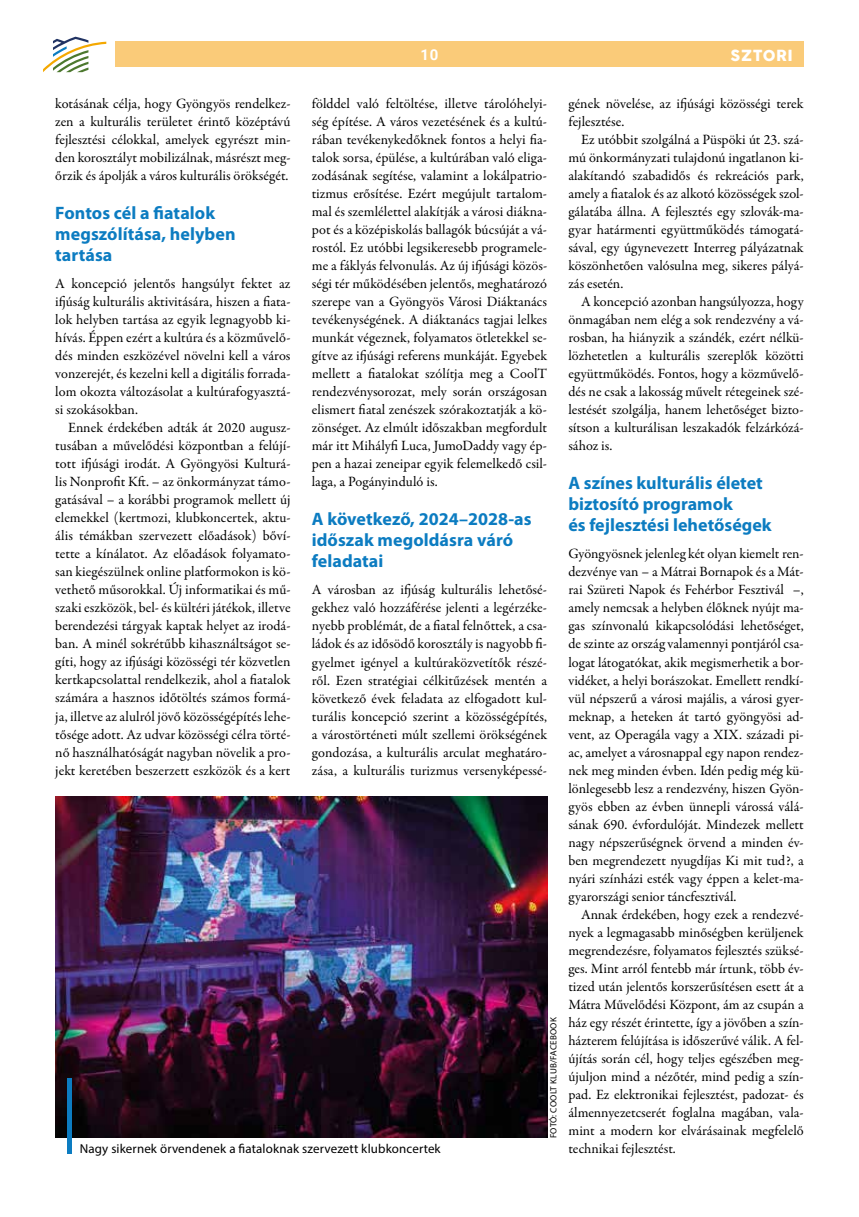
<style>
.page{position:relative;width:859px;height:1217px;background:#fff}
.page>*{position:absolute;margin:0;border:0;box-sizing:border-box;transform-origin:0 0}
.t1{font:700 18px/21px "Myriad Pro";color:#0c7cc1}
.t2{font:15px "Cocogoose";letter-spacing:.05em;color:#fff}
.t3{font:700 15px "Roboto";color:#fff}
.t4{font:14.25px/18px "Garamond Premr Pro";color:#000;text-align:justify}
.t5{font:12.9px "Myriad Pro";letter-spacing:.01em;color:#000}
.t6{font:9px "Myriad Pro";letter-spacing:.03em;color:#000}
</style>
<div class="page">
<svg style="left:43px;top:37px;width:63px;height:35px"></svg>
<div style="left:115px;top:41px;width:689px;height:26px;background:#facb79"></div>
<img style="left:55px;top:796px;width:492px;height:341px">
<div style="left:67px;top:1077px;width:5px;height:75px;background:#0c7cc1"></div>
<p class="t3" style="left:420px;top:44px;width:19px">10</p>
<p class="t2" style="left:731px;top:45px;width:64px">SZTORI</p>
<p class="t4" style="left:55px;top:95px;width:237px">kotásának célja, hogy Gyöngyös rendelkez&shy;zen a kulturális területet érintő középtávú fejlesztési célokkal, amelyek egyrészt min&shy;den korosztályt mobilizálnak, másrészt meg&shy;őrzik és ápolják a város kulturális örökségét.</p>
<p class="t1" style="left:55px;top:202px;width:182px">Fontos cél a fiatalok megszólítása, helyben tartása</p>
<p class="t4" style="left:55px;top:275px;width:237px">A koncepció jelentős hangsúlyt fektet az ifjúság kulturális aktivitására, hiszen a fiata&shy;lok helyben tartása az egyik legnagyobb ki&shy;hívás. Éppen ezért a kultúra és a közművelő&shy;dés minden eszközével növelni kell a város vonzerejét, és kezelni kell a digitális forrada&shy;lom okozta változásolat a kultúrafogyasztá&shy;si szokásokban.</p>
<p class="t4" style="left:55px;top:419px;width:237px;text-indent:13px">Ennek érdekében adták át 2020 augusz&shy;tusában a művelődési központban a felújí&shy;tott ifjúsági irodát. A Gyöngyösi Kulturá&shy;lis Nonprofit Kft. – az önkormányzat támo&shy;gatásával – a korábbi programok mellett új elemekkel (kertmozi, klubkoncertek, aktu&shy;ális témákban szervezett előadások) bőví&shy;tette a kínálatot. Az előadások folyamato&shy;san kiegészülnek online platformokon is kö&shy;vethető műsorokkal. Új informatikai és mű&shy;szaki eszközök, bel- és kültéri játékok, illetve berendezési tárgyak kaptak helyet az irodá&shy;ban. A minél sokrétűbb kihasználtságot se&shy;gíti, hogy az ifjúsági közösségi tér közvetlen kertkapcsolattal rendelkezik, ahol a fiatalok számára a hasznos időtöltés számos formá&shy;ja, illetve az alulról jövő közösségépítés lehe&shy;tősége adott. Az udvar közösségi célra törté&shy;nő használhatóságát nagyban növelik a pro&shy;jekt keretében beszerzett eszközök és a kert</p>
<p class="t4" style="left:312px;top:95px;width:237px">földdel való feltöltése, illetve tárolóhelyi&shy;ség építése. A város vezetésének és a kultú&shy;rában tevékenykedőknek fontos a helyi fia&shy;talok sorsa, épülése, a kultúrában való eliga&shy;zodásának segítése, valamint a lokálpatrio&shy;tizmus erősítése. Ezért megújult tartalom&shy;mal és szemlélettel alakítják a városi diákna&shy;pot és a középiskolás ballagók búcsúját a vá&shy;rostól. Ez utóbbi legsikeresebb programele&shy;me a fáklyás felvonulás. Az új ifjúsági közös&shy;ségi tér működésében jelentős, meghatározó szerepe van a Gyöngyös Városi Diáktanács tevékenységének. A diáktanács tagjai lelkes munkát végeznek, folyamatos ötletekkel se&shy;gítve az ifjúsági referens munkáját. Egyebek mellett a fiatalokat szólítja meg a CoolT rendezvénysorozat, mely során országosan elismert fiatal zenészek szórakoztatják a kö&shy;zönséget. Az elmúlt időszakban megfordult már itt Mihályfi Luca, JumoDaddy vagy ép&shy;pen a hazai zeneipar egyik felemelkedő csil&shy;laga, a Pogányinduló is.</p>
<p class="t1" style="left:312px;top:508px;width:221px">A következő, 2024–2028-as időszak megoldásra váró feladatai</p>
<p class="t4" style="left:312px;top:581px;width:237px">A városban az ifjúság kulturális lehetősé&shy;gekhez való hozzáférése jelenti a legérzéke&shy;nyebb problémát, de a fiatal felnőttek, a csa&shy;ládok és az idősödő korosztály is nagyobb fi&shy;gyelmet igényel a kultúraközvetítők részé&shy;ről. Ezen stratégiai célkitűzések mentén a következő évek feladata az elfogadott kul&shy;turális koncepció szerint a közösségépítés, a várostörténeti múlt szellemi örökségének gondozása, a kulturális arculat meghatáro&shy;zása, a kulturális turizmus versenyképessé-</p>
<p class="t6" style="left:548px;top:1137px;width:123px;rotate:-90deg">FOTÓ: COOLT KLUB/FACEBOOK</p>
<p class="t5" style="left:80px;top:1140px;width:362px">Nagy sikernek örvendenek a fiataloknak szervezett klubkoncertek</p>
<p class="t4" style="left:568px;top:95px;width:237px">gének növelése, az ifjúsági közösségi terek fejlesztése.</p>
<p class="t4" style="left:568px;top:131px;width:237px;text-indent:13px">Ez utóbbit szolgálná a Püspöki út 23. szá&shy;mú önkormányzati tulajdonú ingatlanon ki&shy;alakítandó szabadidős és rekreációs park, amely a fiatalok és az alkotó közösségek szol&shy;gálatába állna. A fejlesztés egy szlovák-ma&shy;gyar határmenti együttműködés támogatá&shy;sával, egy úgynevezett Interreg pályázatnak köszönhetően valósulna meg, sikeres pályá&shy;zás esetén.</p>
<p class="t4" style="left:568px;top:293px;width:237px;text-indent:13px">A koncepció azonban hangsúlyozza, hogy önmagában nem elég a sok rendezvény a vá&shy;rosban, ha hiányzik a szándék, ezért nélkü&shy;lözhetetlen a kulturális szereplők közötti együttműködés. Fontos, hogy a közművelő&shy;dés ne csak a lakosság művelt rétegeinek szé&shy;lestését szolgálja, hanem lehetőséget bizto&shy;sítson a kulturálisan leszakadók felzárkózá&shy;sához is.</p>
<p class="t1" style="left:568px;top:472px;width:205px">A színes kulturális életet biztosító programok<br>és fejlesztési lehetőségek</p>
<p class="t4" style="left:568px;top:545px;width:237px">Gyöngyösnek jelenleg két olyan kiemelt ren&shy;dezvénye van – a Mátrai Bornapok és a Mát&shy;rai Szüreti Napok és Fehérbor Fesztivál –, amely nemcsak a helyben élőknek nyújt ma&shy;gas színvonalú kikapcsolódási lehetőséget, de szinte az ország valamennyi pontjáról csa&shy;logat látogatókat, akik megismerhetik a bor&shy;vidéket, a helyi borászokat. Emellett rendkí&shy;vül népszerű a városi majális, a városi gyer&shy;meknap, a heteken át tartó gyöngyösi ad&shy;vent, az Operagála vagy a XIX. századi pi&shy;ac, amelyet a városnappal egy napon rendez&shy;nek meg minden évben. Idén pedig még kü&shy;lönlegesebb lesz a rendezvény, hiszen Gyön&shy;gyös ebben az évben ünnepli várossá válá&shy;sának 690. évfordulóját. Mindezek mellett nagy népszerűségnek örvend a minden év&shy;ben megrendezett nyugdíjas Ki mit tud?, a nyári színházi esték vagy éppen a kelet-ma&shy;gyarországi senior táncfesztivál.</p>
<p class="t4" style="left:568px;top:905px;width:237px;text-indent:13px">Annak érdekében, hogy ezek a rendezvé&shy;nyek a legmagasabb minőségben kerüljenek megrendezésre, folyamatos fejlesztés szüksé&shy;ges. Mint arról fentebb már írtunk, több év&shy;tized után jelentős korszerűsítésen esett át a Mátra Művelődési Központ, ám az csupán a ház egy részét érintette, így a jövőben a szín&shy;házterem felújítása is időszerűvé válik. A fel&shy;újítás során cél, hogy teljes egészében meg&shy;újuljon mind a nézőtér, mind pedig a szín&shy;pad. Ez elektronikai fejlesztést, padozat- és álmennyezetcserét foglalna magában, vala&shy;mint a modern kor elvárásainak megfelelő technikai fejlesztést.</p>
</div>
